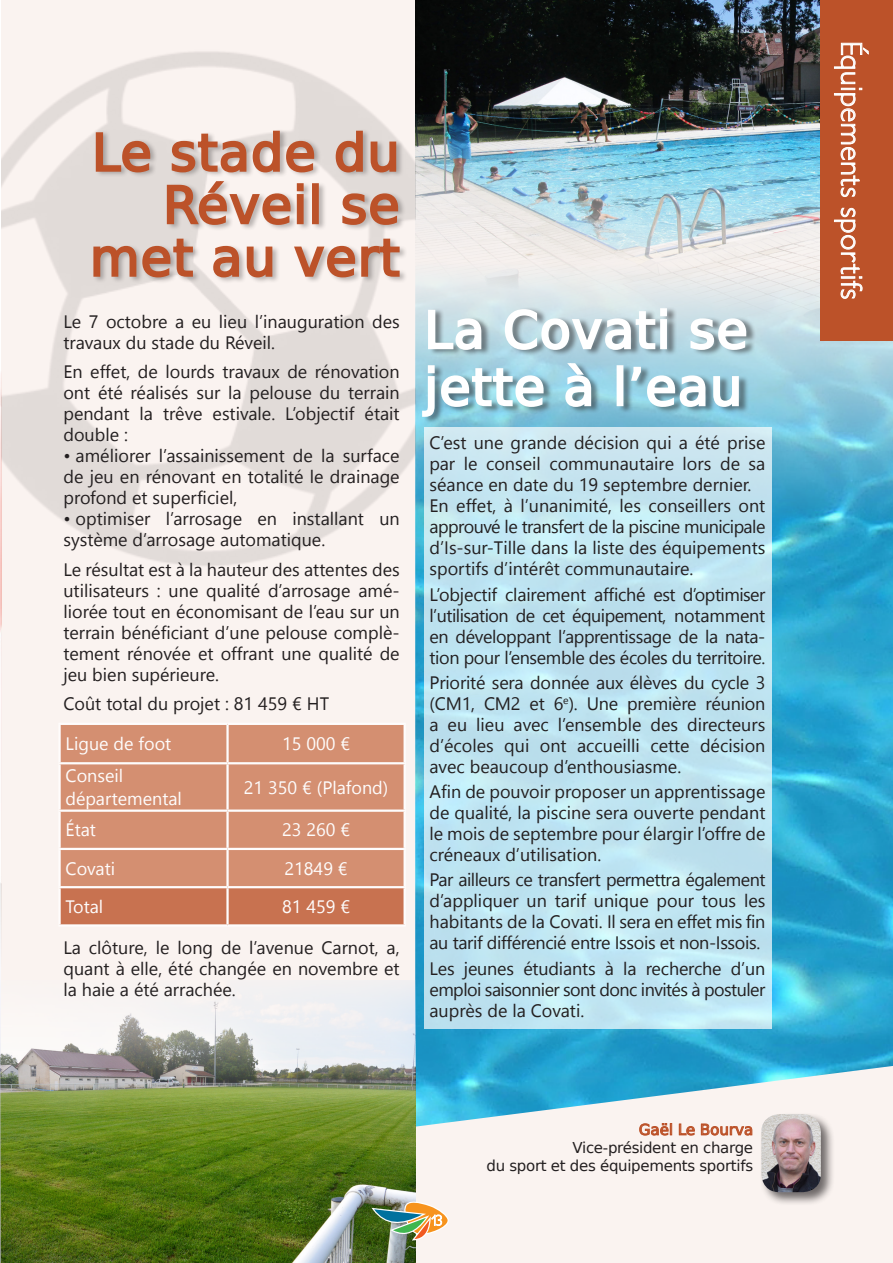
<style>
.page{position:relative;width:893px;height:1263px;background:#fff}
.page>*{position:absolute;margin:0;border:0;box-sizing:border-box;transform-origin:0 0}
.t1{font:51px/52.5px "DejaVu Sans";letter-spacing:.02em;color:#bc5229;text-align:right}
.t2{font:51px/57px "DejaVu Sans";letter-spacing:.02em;color:#fff}
.t3{font:300 30px "Petita";letter-spacing:.02em;color:#fff}
.t4{font:18px/21px "Nirmala UI";color:#231f20;text-align:justify}
.t5{font:18px/22.2px "Nirmala UI";color:#fff}
.t6{font:15px/18px "DejaVu Sans";letter-spacing:-.02em;color:#231f20;text-align:right}
.t7{font:300 15px "Petita";color:#fff}
.s1{color:#bc5229}
</style>
<div class="page">
<svg style="left:0;top:378px;width:1px;height:255px"></svg>
<div style="left:1px;top:0;width:892px;height:1263px;background:#faf3f0"></div>
<img style="left:415px;top:400px;width:478px;height:727px">
<img style="left:416px;top:0;width:477px;height:400px">
<img style="left:1px;top:0;width:415px;height:644px">
<img style="left:1px;top:981px;width:414px;height:282px">
<div style="left:92px;top:129px;width:316px;height:154px;background:#231f20;opacity:.3"></div>
<svg style="left:95px;top:131px;width:56px;height:43px;background:#caa99c"></svg>
<svg style="left:171px;top:130px;width:144px;height:44px"></svg>
<svg style="left:335px;top:130px;width:62px;height:44px;background:#caa99b"></svg>
<svg style="left:166px;top:180px;width:139px;height:46px"></svg>
<div style="left:312px;top:183px;width:7px;height:41px;border:2px solid #bc5229"></div>
<svg style="left:341px;top:192px;width:58px;height:34px;background:#c99f8f"></svg>
<svg style="left:92px;top:237px;width:102px;height:42px;background:#caa89b"></svg>
<svg style="left:212px;top:245px;width:28px;height:34px"></svg>
<svg style="left:246px;top:245px;width:27px;height:34px"></svg>
<svg style="left:292px;top:237px;width:109px;height:42px"></svg>
<div style="left:821px;top:0;width:72px;height:340px;background:#bc5229"></div>
<div style="left:423px;top:307px;width:333px;height:117px;background:#231f20;opacity:.5"></div>
<svg style="left:427px;top:309px;width:55px;height:42px"></svg>
<svg style="left:504px;top:307px;width:164px;height:44px"></svg>
<svg style="left:689px;top:317px;width:58px;height:34px"></svg>
<svg style="left:421px;top:364px;width:124px;height:54px"></svg>
<svg style="left:564px;top:361px;width:28px;height:47px"></svg>
<div style="left:617px;top:365px;width:6px;height:41px;border:2px solid #fff"></div>
<svg style="left:630px;top:366px;width:110px;height:42px"></svg>
<div style="left:61px;top:725px;width:343px;height:161px;background:#d48f71"></div>
<div style="left:61px;top:888px;width:343px;height:36px;background:#c87250"></div>
<hr style="left:58px;top:723px;width:170px;height:2px;background:#fff">
<hr style="left:58px;top:725px;width:3px;height:37px;background:#fff">
<hr style="left:228px;top:723px;width:178px;height:2px;background:#fff">
<hr style="left:226px;top:725px;width:3px;height:37px;background:#fff">
<hr style="left:404px;top:725px;width:2px;height:37px;background:#fff">
<hr style="left:58px;top:762px;width:170px;height:2px;background:#fff">
<hr style="left:58px;top:764px;width:3px;height:45px;background:#fff">
<hr style="left:228px;top:762px;width:178px;height:2px;background:#fff">
<hr style="left:226px;top:764px;width:3px;height:45px;background:#fff">
<hr style="left:404px;top:764px;width:2px;height:45px;background:#fff">
<hr style="left:58px;top:809px;width:170px;height:3px;background:#fff">
<hr style="left:58px;top:812px;width:3px;height:36px;background:#fff">
<hr style="left:228px;top:809px;width:178px;height:3px;background:#fff">
<hr style="left:226px;top:812px;width:3px;height:36px;background:#fff">
<hr style="left:404px;top:812px;width:2px;height:36px;background:#fff">
<hr style="left:58px;top:848px;width:170px;height:2px;background:#fff">
<hr style="left:58px;top:850px;width:3px;height:36px;background:#fff">
<hr style="left:228px;top:848px;width:178px;height:2px;background:#fff">
<hr style="left:226px;top:850px;width:3px;height:36px;background:#fff">
<hr style="left:404px;top:850px;width:2px;height:36px;background:#fff">
<hr style="left:58px;top:886px;width:170px;height:2px;background:#fff">
<hr style="left:58px;top:888px;width:3px;height:36px;background:#fff">
<hr style="left:228px;top:886px;width:178px;height:2px;background:#fff">
<hr style="left:226px;top:888px;width:3px;height:36px;background:#fff">
<hr style="left:404px;top:888px;width:2px;height:36px;background:#fff">
<hr style="left:58px;top:924px;width:170px;height:2px;background:#fff">
<hr style="left:228px;top:924px;width:178px;height:2px;background:#fff">
<svg style="left:834px;top:42px;width:35px;height:155px"></svg>
<svg style="left:834px;top:207px;width:29px;height:92px"></svg>
<svg style="left:371px;top:1201px;width:78px;height:39px"></svg>
<svg style="left:424px;top:427px;width:347px;height:602px;background:#c0e4f0"></svg>
<svg style="left:639px;top:1123px;width:33px;height:13px"></svg>
<svg style="left:679px;top:1123px;width:16px;height:13px"></svg>
<svg style="left:701px;top:1123px;width:52px;height:13px"></svg>
<div style="left:759px;top:1112px;width:76px;height:94px;background:#231f20;opacity:.65"></div>
<img style="left:761px;top:1114px;width:60px;height:78px">
<svg style="left:0;top:883px;width:1px;height:380px"></svg>
<p class="t1" style="left:90px;top:125px;width:311px">Le stade du<br>Réveil se met au vert</p>
<p class="t4" style="left:63px;top:310px;width:338px">Le 7 octobre a eu lieu l’inauguration des travaux du stade du Réveil.</p>
<p class="t4" style="left:63px;top:360px;width:338px">En effet, de lourds travaux de rénovation ont été réalisés sur la pelouse du terrain pendant la trêve estivale. L’objectif était double :</p>
<p class="t4" style="left:63px;top:444px;width:338px">• améliorer l’assainissement de la surface de jeu en rénovant en totalité le drainage profond et superficiel,</p>
<p class="t4" style="left:63px;top:507px;width:338px">• optimiser l’arrosage en installant un système d’arrosage automatique.</p>
<p class="t4" style="left:63px;top:558px;width:338px">Le résultat est à la hauteur des attentes des utilisateurs : une qualité d’arrosage amé&shy;liorée tout en économisant de l’eau sur un terrain bénéficiant d’une pelouse complè&shy;tement rénovée et offrant une qualité de jeu bien supérieure.</p>
<p class="t4" style="left:63px;top:692px;width:267px">Coût total du projet : 81 459 € HT</p>
<p class="t5" style="left:66px;top:732px;width:107px">Ligue de foot</p>
<p class="t5" style="left:282px;top:732px;width:70px">15 000 €</p>
<p class="t5" style="left:66px;top:764px;width:118px">Conseil départemental</p>
<p class="t5" style="left:244px;top:775px;width:146px">21 350 € (Plafond)</p>
<p class="t5" style="left:66px;top:818px;width:32px">État</p>
<p class="t5" style="left:282px;top:818px;width:70px">23 260 €</p>
<p class="t5" style="left:66px;top:856px;width:51px">Covati</p>
<p class="t5" style="left:285px;top:856px;width:65px">21849 €</p>
<p class="t5" style="left:66px;top:894px;width:39px">Total</p>
<p class="t5" style="left:282px;top:894px;width:70px">81 459 €</p>
<p class="t4" style="left:63px;top:936px;width:338px">La clôture, le long de l’avenue Carnot, a, quant à elle, été changée en novembre et la haie a été arrachée.</p>
<p class="t2" style="left:424px;top:300px;width:325px">La Covati se jette à l’eau</p>
<p class="t4" style="left:429px;top:431px;width:337px">C’est une grande décision qui a été prise par le conseil communautaire lors de sa séance en date du 19 septembre dernier.</p>
<p class="t4" style="left:429px;top:494px;width:337px">En effet, à l’unanimité, les conseillers ont approuvé le transfert de la piscine municipale d’Is-sur-Tille dans la liste des équipements sportifs d’intérêt communautaire.</p>
<p class="t4" style="left:429px;top:583px;width:337px">L’objectif clairement affiché est d’optimiser l’utilisation de cet équipement, notamment en développant l’apprentissage de la nata&shy;tion pour l’ensemble des écoles du territoire.</p>
<p class="t4" style="left:429px;top:671px;width:337px">Priorité sera donnée aux élèves du cycle 3 (CM1, CM2 et 6<sup>e</sup>). Une première réunion a eu lieu avec l’ensemble des directeurs d’écoles qui ont accueilli cette décision avec beaucoup d’enthousiasme.</p>
<p class="t4" style="left:429px;top:780px;width:337px">Afin de pouvoir proposer un apprentissage de qualité, la piscine sera ouverte pendant le mois de septembre pour élargir l’offre de créneaux d’utilisation.</p>
<p class="t4" style="left:429px;top:868px;width:337px">Par ailleurs ce transfert permettra également d’appliquer un tarif unique pour tous les habitants de la Covati. Il sera en effet mis fin au tarif différencié entre Issois et non-Issois.</p>
<p class="t4" style="left:429px;top:957px;width:337px">Les jeunes étudiants à la recherche d’un emploi saisonnier sont donc invités à postuler auprès de la Covati.</p>
<p class="t7" style="left:431px;top:1211px;width:13px">13</p>
<p class="t6" style="left:486px;top:1120px;width:268px"><span class="s1">Gaël Le Bourva<br></span>Vice-président en charge<br>du sport et des équipements sportifs</p>
<p class="t3" style="left:869px;top:41px;width:260px;rotate:90deg">Équipements sportifs</p>
</div>
